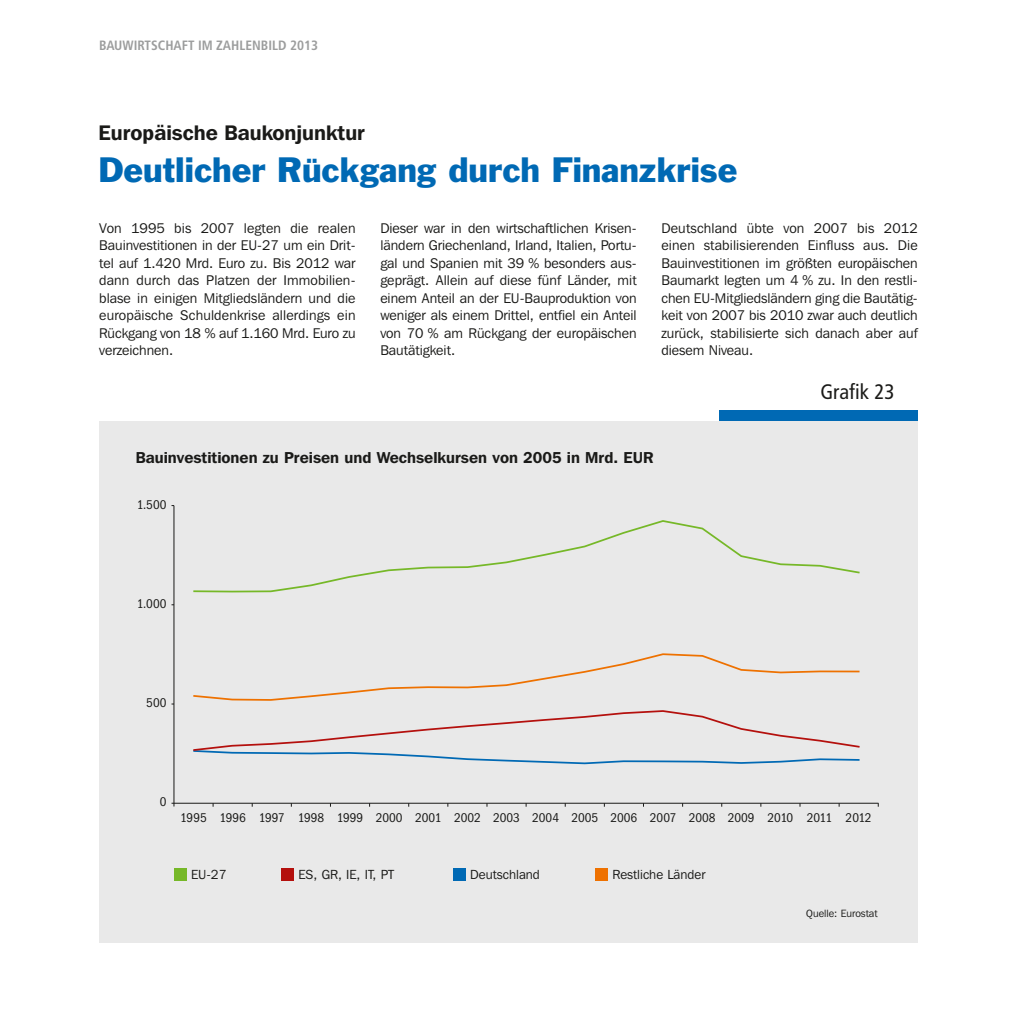
<style>
.page{position:relative;width:1017px;height:1017px;background:#fff}
.page>*{position:absolute;margin:0;border:0;box-sizing:border-box;transform-origin:0 0}
.t1{font:32.38px "Franklin Gothic BT";color:#0069b4}
.t2{font:600 21px "Franklin Gothic IT Cby BT";color:#1a1a18}
.t3{font:condensed 21px "Frutiger";color:#1a1a18}
.t4{font:600 15.75px "Franklin Gothic IT Cby BT";color:#1a1a18}
.t5{font:14px/17.5px "Franklin Gothic IT Cby BT";color:#1a1a18;text-align:justify}
.t6{font:700 condensed 13.47px "Frutiger";color:#9c9d9d}
.t7{font:condensed 13.12px "Franklin Got Itc T";color:#1a1a18}
.t8{font:13.12px "Franklin Gothic IT Cby BT";color:#1a1a18}
.t9{font:10.5px "Franklin Gothic IT Cby BT";color:#1a1a18}
</style>
<div class="page">
<div style="left:99px;top:421px;width:819px;height:522px;background:#e9e9e9"></div>
<div style="left:719px;top:410px;width:199px;height:11px;background:#0069b4"></div>
<hr style="left:172px;top:803px;width:706px;height:1px;background:#1a1a18">
<hr style="left:174px;top:506px;width:1px;height:300px;background:#1a1a18">
<div style="left:174px;top:868px;width:13px;height:13px;background:#76b828"></div>
<div style="left:281px;top:868px;width:13px;height:13px;background:#b4100d"></div>
<div style="left:453px;top:868px;width:13px;height:13px;background:#0069b4"></div>
<div style="left:595px;top:868px;width:13px;height:13px;background:#ee7100"></div>
<svg style="left:193px;top:653px;width:667px;height:48px"></svg>
<svg style="left:193px;top:710px;width:667px;height:55px"></svg>
<svg style="left:193px;top:520px;width:667px;height:73px"></svg>
<p class="t6" style="left:99px;top:40px;width:220px">BAUWIRTSCHAFT IM ZAHLENBILD 2013</p>
<p class="t2" style="left:98px;top:125px;width:268px">Europäische Baukonjunktur</p>
<p class="t1" style="left:98px;top:157px;width:641px">Deutlicher Rückgang durch Finanzkrise</p>
<p class="t5" style="left:99px;top:221px;width:258px">Von 1995 bis 2007 legten die realen Bauinvestitionen in der EU-27 um ein Drit&shy;tel auf 1.420 Mrd. Euro zu. Bis 2012 war dann durch das Platzen der Immobilien - blase in einigen Mitgliedsländern und die europäische Schuldenkrise allerdings ein Rückgang von 18 % auf 1.160 Mrd. Euro zu verzeichnen.</p>
<p class="t5" style="left:380px;top:221px;width:258px">Dieser war in den wirtschaftlichen Krisen&shy;ländern Griechenland, Irland, Italien, Portu&shy;gal und Spanien mit 39 % besonders aus&shy;geprägt. Allein auf diese fünf Länder, mit einem Anteil an der EU-Bauproduktion von weniger als einem Drittel, entfiel ein Anteil von 70 % am Rückgang der europäischen Bautätigkeit.</p>
<p class="t5" style="left:661px;top:221px;width:258px">Deutschland übte von 2007 bis 2012 einen stabilisierenden Einfluss aus. Die Bauinvestitionen im größten europäischen Baumarkt legten um 4 % zu. In den restli&shy;chen EU-Mitgliedsländern ging die Bautätig&shy;keit von 2007 bis 2010 zwar auch deutlich zurück, stabilisierte sich danach aber auf diesem Niveau.</p>
<p class="t3" style="left:820px;top:383px;width:76px">Grafik 23</p>
<p class="t4" style="left:136px;top:452px;width:519px">Bauinvestitionen zu Preisen und Wechselkursen von 2005 in Mrd. EUR</p>
<p class="t7" style="left:137px;top:500px;width:31px">1.500</p>
<p class="t7" style="left:137px;top:599px;width:31px">1.000</p>
<p class="t7" style="left:146px;top:698px;width:22px">500</p>
<p class="t7" style="left:160px;top:797px;width:8px">0</p>
<p class="t7" style="left:180px;top:813px;width:693px">1995 1996 1997 1998 1999 2000 2001 2002 2003 2004 2005 2006 2007 2008 2009 2010 2011 2012</p>
<p class="t8" style="left:191px;top:870px;width:37px">EU-27</p>
<p class="t8" style="left:298px;top:870px;width:97px">ES, GR, IE, IT, PT</p>
<p class="t8" style="left:470px;top:870px;width:71px">Deutschland</p>
<p class="t8" style="left:612px;top:870px;width:94px">Restliche Länder</p>
<p class="t9" style="left:806px;top:910px;width:73px">Quelle: Eurostat</p>
</div>
